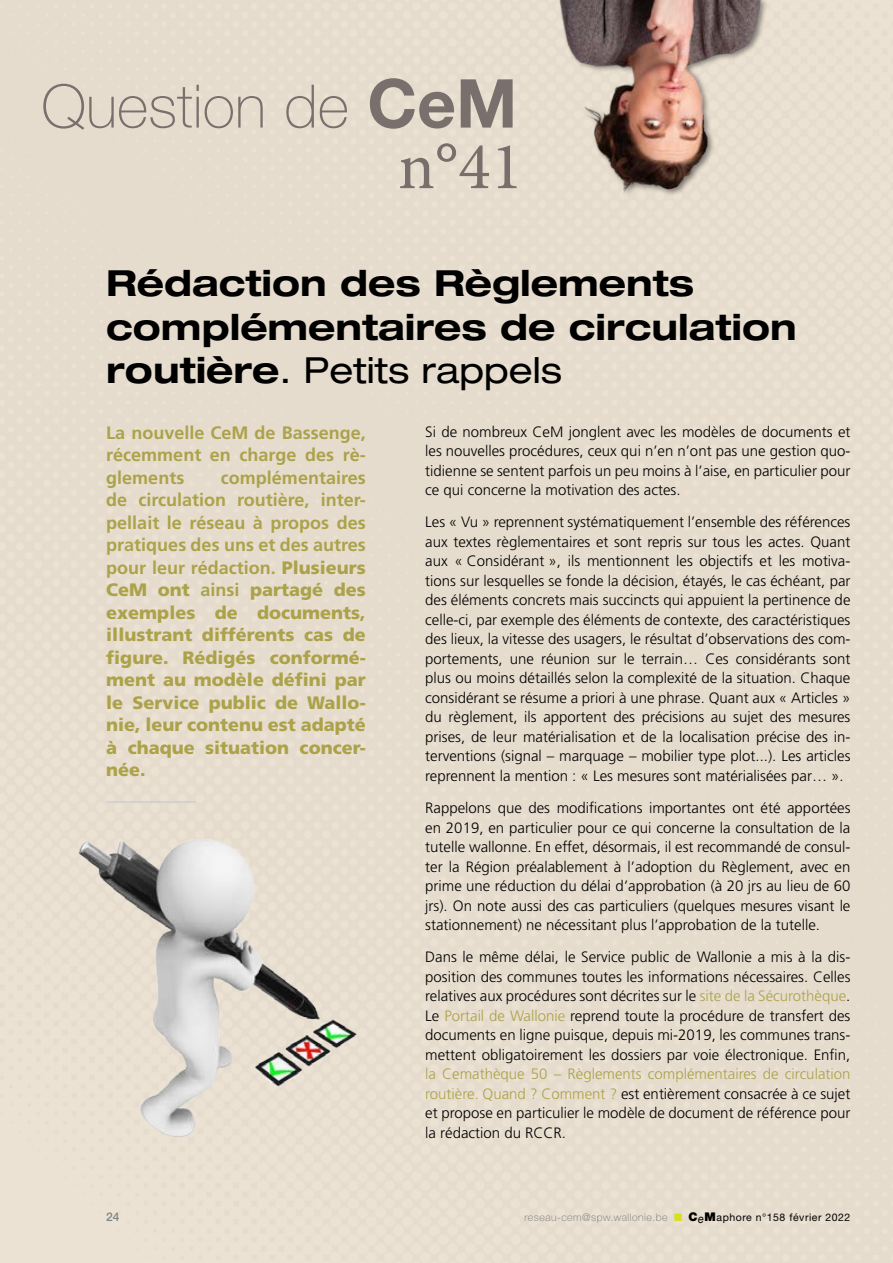
<style>
.page{position:relative;width:893px;height:1263px;background:#fff}
.page>*{position:absolute;margin:0;border:0;box-sizing:border-box;transform-origin:0 0}
.t1{font:67.5px "Minion Pro";color:#786f6d}
.t2{font:100 60px "Helvetica Neue";color:#79706d}
.article_tit{font:700 expanded 36px/43.2px "Helvetica Neue";color:#000}
.article_intro{font:900 18px/22.5px "Frutiger";color:#aba24a;text-align:justify}
.article_intro-2{font:700 18px/22.5px "Frutiger";color:#aba24a;text-align:justify}
.article_para{font:300 15px/19.5px "Frutiger";color:#000;text-align:justify}
.t3{font:500 12px "Helvetica Neue";color:#808285}
.t4{font:100 10.5px "Helvetica Neue";letter-spacing:.05em;color:#6d6e71}
.s1{font-weight:700;font-size:67.5px}
.s2{font-weight:400}
.s3{font-weight:700}
.s4{color:#aba24a}
.s5{color:#d7df23}
.s6{font-weight:900;font-size:12px;color:#000}
.s7{font-weight:400;font-style:italic;font-size:12px;color:#000}
.s8{font-weight:400;color:#000}
</style>
<div class="page">
<hr style="left:106px;top:802px;width:90px;height:1px;background:#b8c8db">
<img style="left:524px;top:0;width:269px;height:221px">
<img style="left:46px;top:819px;width:347px;height:341px">
<p class="t2" style="left:41px;top:72px;width:477px">Question de <span class="s1">CeM</span></p>
<h1 class="t1" style="left:398px;top:121px;width:126px">n°41</h1>
<p class="article_tit" style="left:106px;top:261px;width:692px">Rédaction des Règlements complémentaires de circulation routière<span class="s2">. Petits rappels</span></p>
<p class="article_intro-2" style="left:106px;top:421px;width:261px">La nouvelle CeM de Bassenge, récemment en charge des rè&shy;glements</p>
<p class="article_intro" style="left:106px;top:466px;width:261px;text-indent:115px"><span class="s3">complémentaires de circulation routière, inter&shy;pellait le réseau à propos des pratiques des uns et des autres pour leur rédaction.</span> Plusieurs CeM ont <span class="s3">ainsi</span> partagé des exemples de documents, illustrant différents cas de figure. Rédigés conformé&shy;ment au modèle défini par le Service public de Wallo&shy;nie, leur contenu est adapté à chaque situation concer&shy;née.</p>
<p class="article_para" style="left:425px;top:422px;width:427px">Si de nombreux CeM jonglent avec les modèles de documents et les nouvelles procédures, ceux qui n’en n’ont pas une gestion quo&shy;tidienne se sentent parfois un peu moins à l’aise, en particulier pour ce qui concerne la motivation des actes.</p>
<p class="article_para" style="left:425px;top:512px;width:427px">Les « Vu » reprennent systématiquement l’ensemble des références aux textes règlementaires et sont repris sur tous les actes. Quant aux « Considérant », ils mentionnent les objectifs et les motiva&shy;tions sur lesquelles se fonde la décision, étayés, le cas échéant, par des éléments concrets mais succincts qui appuient la pertinence de celle-ci, par exemple des éléments de contexte, des caractéristiques des lieux, la vitesse des usagers, le résultat d’observations des com&shy;portements, une réunion sur le terrain… Ces considérants sont plus ou moins détaillés selon la complexité de la situation. Chaque considérant se résume a priori à une phrase. Quant aux « Articles » du règlement, ils apportent des précisions au sujet des mesures prises, de leur matérialisation et de la localisation précise des in&shy;terventions (signal – marquage – mobilier type plot...). Les articles reprennent la mention : « Les mesures sont matérialisées par… ».</p>
<p class="article_para" style="left:425px;top:798px;width:427px">Rappelons que des modifications importantes ont été apportées en 2019, en particulier pour ce qui concerne la consultation de la tutelle wallonne. En effet, désormais, il est recommandé de consul&shy;ter la Région préalablement à l’adoption du Règlement, avec en prime une réduction du délai d’approbation (à 20 jrs au lieu de 60 jrs). On note aussi des cas particuliers (quelques mesures visant le stationnement) ne nécessitant plus l’approbation de la tutelle.</p>
<p class="article_para" style="left:425px;top:948px;width:427px">Dans le même délai, le Service public de Wallonie a mis à la dis&shy;position des communes toutes les informations nécessaires. Celles relatives aux procédures sont décrites sur le <span class="s4">site de la Sécurothèque</span>.<br>Le <span class="s4">Portail de Wallonie</span> reprend toute la procédure de transfert des documents en ligne puisque, depuis mi-2019, les communes trans&shy;mettent obligatoirement les dossiers par voie électronique. Enfin, <span class="s4">la Cemathèque 50 – Règlements complémentaires de circulation routière. Quand ? Comment ?</span> est entièrement consacrée à ce sujet et propose en particulier le modèle de document de référence pour la rédaction du RCCR.</p>
<p class="t3" style="left:106px;top:1210px;width:15px">24</p>
<p class="t4" style="left:524px;top:1212px;width:328px">reseau-cem@spw.wallonie.be <span class="s5">■</span> <span class="s6">C</span><span class="s7">e</span><span class="s6">M</span><span class="s8">aphore n°158 février 2022</span></p>
</div>
